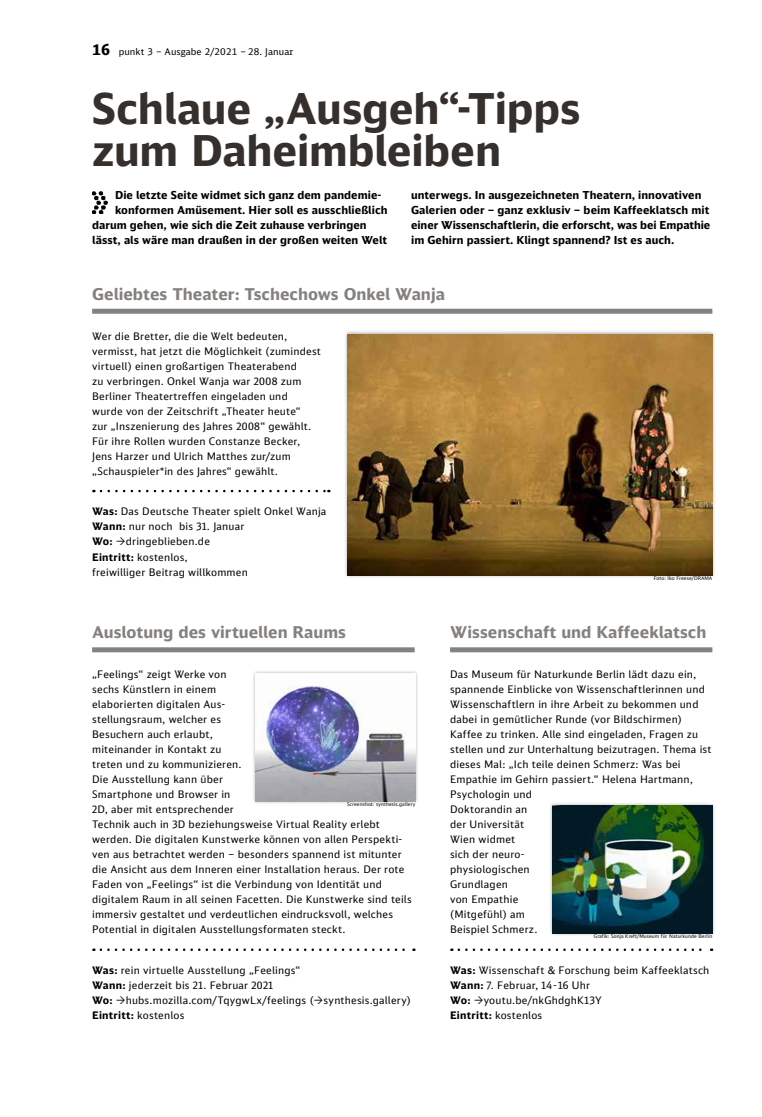
<style>
.page{position:relative;width:762px;height:1117px;background:#fff}
.page>*{position:absolute;margin:0;border:0;box-sizing:border-box;transform-origin:0 0}
.t1{font:700 42.5px/42.5px "DB Sans Alternate";letter-spacing:-.005em;color:#36302d}
.t2{font:700 16.25px "DB Sans Alternate";color:#84817e}
.t3{font:700 11px/15px "DB Sans Alternate";letter-spacing:.005em;color:#000}
.t4{font:10.38px/15px "DB Sans Alternate";letter-spacing:.02em;color:#000}
.t5{font:9.38px "DB Sans";letter-spacing:.01em;color:#000}
.t6{font:5px "DB Sans Alternate";letter-spacing:.01em;color:#000}
.s1{font-weight:700;font-size:15px}
.s2{font-weight:700}
</style>
<div class="page">
<div style="left:92px;top:647px;width:323px;height:5px;background:#84817e"></div>
<svg style="left:101px;top:948px;width:313px;height:2px"></svg>
<div style="left:450px;top:647px;width:262px;height:5px;background:#84817e"></div>
<svg style="left:459px;top:948px;width:253px;height:2px"></svg>
<div style="left:252px;top:669px;width:167px;height:135px;background:#000;opacity:.35"></div>
<img style="left:256px;top:673px;width:159px;height:127px">
<div style="left:549px;top:801px;width:167px;height:135px;background:#000;opacity:.35"></div>
<img style="left:553px;top:805px;width:159px;height:127px">
<div style="left:92px;top:308px;width:620px;height:5px;background:#84817e"></div>
<svg style="left:101px;top:489px;width:228px;height:3px"></svg>
<div style="left:343px;top:330px;width:373px;height:249px;background:#000;opacity:.35"></div>
<img style="left:347px;top:334px;width:365px;height:241px">
<img style="left:92px;top:191px;width:16px;height:22px">
<p class="t5" style="left:92px;top:46px;width:203px"><span class="s1">16</span> punkt 3 – Ausgabe 2/2021 – 28. Januar</p>
<p class="t1" style="left:92px;top:86px;width:490px">Schlaue „Ausgeh“-Tipps zum Daheimbleiben</p>
<p class="t3" style="left:115px;top:187px;width:268px">Die letzte Seite widmet sich ganz dem pandemie-</p>
<p class="t3" style="left:115px;top:202px;width:274px">konformen Amüsement. Hier soll es ausschließlich</p>
<p class="t3" style="left:92px;top:217px;width:276px">darum gehen, wie sich die Zeit zuhause verbringen</p>
<p class="t3" style="left:92px;top:232px;width:296px">lässt, als wäre man draußen in der großen weiten Welt</p>
<p class="t3" style="left:411px;top:187px;width:301px">unterwegs. In ausgezeichneten Theatern, innovativen Galerien oder – ganz exklusiv – beim Kaffeeklatsch mit einer Wissenschaftlerin, die erforscht, was bei Empathie im Gehirn passiert. Klingt spannend? Ist es auch.</p>
<p class="t2" style="left:92px;top:283px;width:354px">Geliebtes Theater: Tschechows Onkel Wanja</p>
<p class="t4" style="left:92px;top:328px;width:230px">Wer die Bretter, die die Welt bedeuten, vermisst, hat jetzt die Möglichkeit (zumindest virtuell) einen großartigen Theaterabend<br>zu verbringen. Onkel Wanja war 2008 zum Berliner Theatertreffen eingeladen und wurde von der Zeitschrift „Theater heute“<br>zur „Inszenierung des Jahres 2008“ gewählt.<br>Für ihre Rollen wurden Constanze Becker, Jens Harzer und Ulrich Matthes zur/zum „Schauspieler*in des Jahres“ gewählt.</p>
<p class="t4" style="left:92px;top:504px;width:236px"><span class="s2">Was:</span> Das Deutsche Theater spielt Onkel Wanja<br><span class="s2">Wann:</span> nur noch bis 31. Januar<br><span class="s2">Wo:</span></p>
<p class="t4" style="left:92px;top:534px;width:157px;text-indent:34px">dringeblieben.de<br><span class="s2">Eintritt:</span> kostenlos,<br>freiwilliger Beitrag willkommen</p>
<p class="t6" style="left:654px;top:575px;width:60px">Foto: Iko Freese/DRAMA</p>
<p class="t2" style="left:92px;top:622px;width:255px">Auslotung des virtuellen Raums</p>
<p class="t4" style="left:92px;top:666px;width:321px">„Feelings“ zeigt Werke von<br>sechs Künstlern in einem<br>elaborierten digitalen Aus-<br>stellungsraum, welcher es<br>Besuchern auch erlaubt,<br>miteinander in Kontakt zu<br>treten und zu kommunizieren.<br>Die Ausstellung kann über<br>Smartphone und Browser in<br>2D, aber mit entsprechender<br>Technik auch in 3D beziehungsweise Virtual Reality erlebt werden. Die digitalen Kunstwerke können von allen Perspekti&shy;ven aus betrachtet werden – besonders spannend ist mitunter die Ansicht aus dem Inneren einer Installation heraus. Der rote Faden von „Feelings“ ist die Verbindung von Identität und digitalem Raum in all seinen Facetten. Die Kunstwerke sind teils immersiv gestaltet und verdeutlichen eindrucksvoll, welches Potential in digitalen Ausstellungsformaten steckt.</p>
<p class="t4" style="left:92px;top:962px;width:210px"><span class="s2">Was:</span> rein virtuelle Ausstellung „Feelings“<br><span class="s2">Wann:</span> jederzeit bis 21. Februar 2021<br><span class="s2">Wo:</span></p>
<p class="t6" style="left:347px;top:801px;width:70px">Screenshot: synthesis.gallery</p>
<p class="t4" style="left:92px;top:992px;width:320px;text-indent:34px">hubs.mozilla.com/TqygwLx/feelings ( synthesis.gallery)<br><span class="s2">Eintritt:</span> kostenlos</p>
<p class="t2" style="left:450px;top:622px;width:258px">Wissenschaft und Kaffeeklatsch</p>
<p class="t4" style="left:450px;top:666px;width:263px">Das Museum für Naturkunde Berlin lädt dazu ein, spannende Einblicke von Wissenschaftlerinnen und<br>Wissenschaftlern in ihre Arbeit zu bekommen und dabei in gemütlicher Runde (vor Bildschirmen)<br>Kaffee zu trinken. Alle sind eingeladen, Fragen zu stellen und zur Unterhaltung beizutragen. Thema ist dieses Mal: „Ich teile deinen Schmerz: Was bei<br>Empathie im Gehirn passiert.“ Helena Hartmann,<br>Psychologin und<br>Doktorandin an<br>der Universität<br>Wien widmet<br>sich der neuro-<br>physiologischen<br>Grundlagen<br>von Empathie<br>(Mitgefühl) am<br>Beispiel Schmerz.</p>
<p class="t4" style="left:450px;top:962px;width:261px"><span class="s2">Was:</span> Wissenschaft &amp; Forschung beim Kaffeeklatsch<br><span class="s2">Wann:</span> 7. Februar, 14 - 16 Uhr<br><span class="s2">Wo:</span></p>
<p class="t6" style="left:594px;top:933px;width:120px">Grafik: Sonja Kreft/Museum für Naturkunde Berlin</p>
<p class="t4" style="left:450px;top:992px;width:153px;text-indent:34px">youtu.be/nkGhdghK13Y<br><span class="s2">Eintritt:</span> kostenlos</p>
</div>
